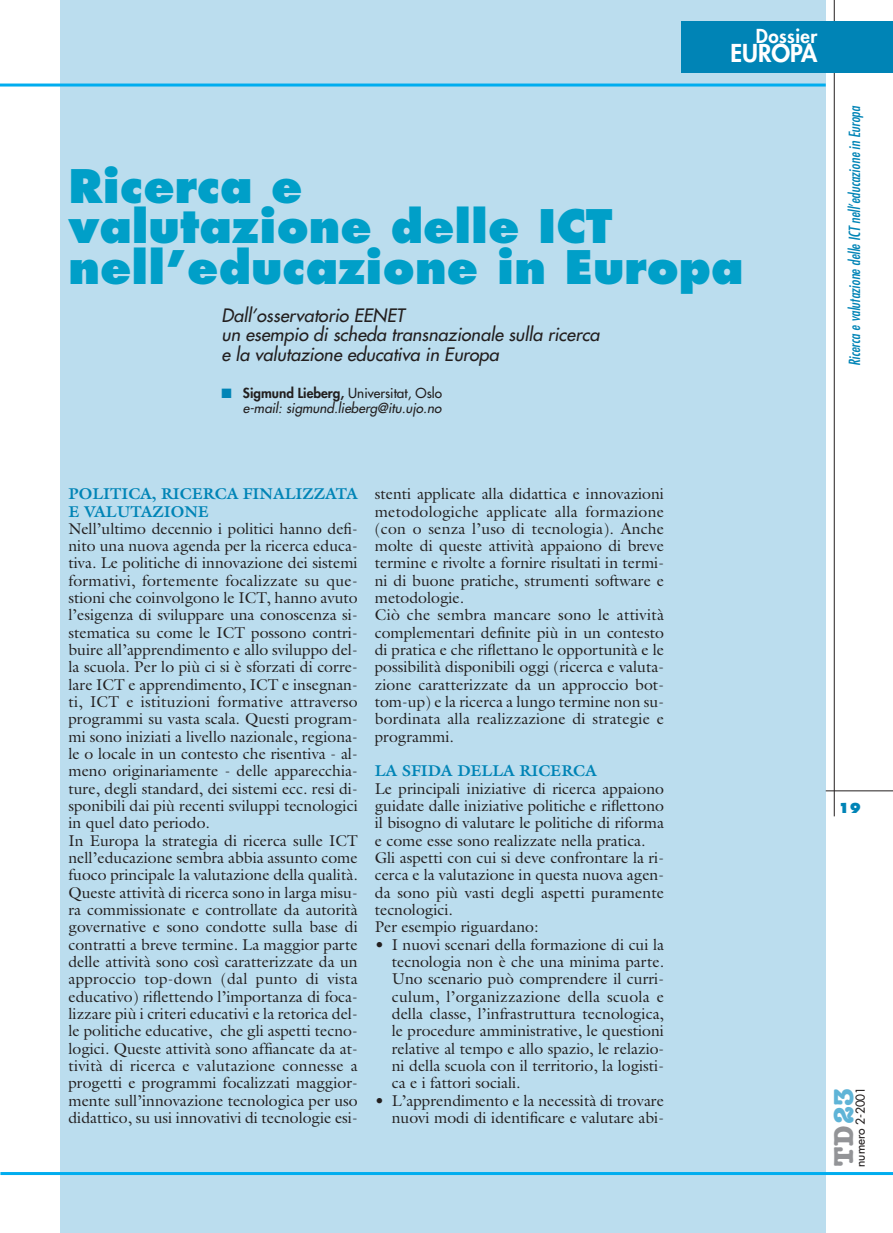
<style>
.page{position:relative;width:893px;height:1233px;background:#fff}
.page>*{position:absolute;margin:0;border:0;box-sizing:border-box;transform-origin:0 0}
.t1{font:800 45px/40.5px "Futura";color:#009fc8}
.t2{font:700 27.45px "American Typewriter";color:#939497}
.t3{font:800 24px "Futura";color:#fff}
.t4{font:800 18.75px "Futura";letter-spacing:.025em;color:#fff}
.t5{font:italic 18px/19.5px "Futura";color:#231f1f}
.t6{font:15.75px/17.2px "Galliard";color:#231f1f}
.t7{font:700 15.75px/17.2px "Galliard";color:#0084b6}
.t8{font:italic condensed 15px "Futura";color:#0084b6}
.t9{font:italic 13.5px/15px "Futura";color:#231f1f;text-align:right}
.t10{font:800 13.5px "Futura";color:#0084b6}
.t11{font:12px "Futura";color:#231f1f}
.s1{color:#0084b6}
.s2{font-weight:800;font-style:normal}
.s3{font-style:normal}
.s4{color:#5fb4d7}
</style>
<div class="page">
<div style="left:60px;top:0;width:765px;height:1233px;background:#bde"></div>
<hr style="left:0;top:84px;width:825px;height:3px;background:#00adef">
<hr style="left:0;top:1172px;width:892px;height:3px;background:#00adef">
<hr style="left:825px;top:790px;width:67px;height:1px;background:#231f1f">
<hr style="left:833px;top:0;width:1px;height:816px;background:#231f1f">
<div style="left:681px;top:21px;width:211px;height:51px;background:#0084b6"></div>
<p class="t4" style="left:755px;top:27px;width:63px">Dossier</p>
<h3 class="t3" style="left:730px;top:42px;width:88px">EUROPA</h3>
<h1 class="t1" style="left:68px;top:169px;width:676px">Ricerca e<br>valutazione delle ICT nell’educazione in Europa</h1>
<p class="t5" style="left:222px;top:307px;width:379px">Dall’osservatorio EENET<br>un esempio di scheda transnazionale sulla ricerca e la valutazione educativa in Europa</p>
<p class="t9" style="left:222px;top:386px;width:222px"><span class="s1">■</span> <span class="s2">Sigmund Lieberg,</span> <span class="s3">Universitat, Oslo </span>e-mail: sigmund.lieberg@itu.ujo.no</p>
<p class="t8" style="left:847px;top:366px;width:262px;rotate:-90deg">Ricerca e valutazione delle ICT nell’educazione in Europa</p>
<p class="t7" style="left:68px;top:487px;width:291px">POLITICA, RICERCA FINALIZZATA<br>E VALUTAZIONE</p>
<p class="t6" style="left:68px;top:521px;width:291px">Nell’ultimo decennio i politici hanno defi&shy;nito una nuova agenda per la ricerca educa&shy;tiva. Le politiche di innovazione dei sistemi formativi, fortemente focalizzate su que&shy;stioni che coinvolgono le ICT, hanno avuto l’esigenza di sviluppare una conoscenza si&shy;stematica su come le ICT possono contri&shy;buire all’apprendimento e allo sviluppo del&shy;la scuola. Per lo più ci si è sforzati di corre&shy;lare ICT e apprendimento, ICT e insegnan&shy;ti, ICT e istituzioni formative attraverso programmi su vasta scala. Questi program&shy;mi sono iniziati a livello nazionale, regiona&shy;le o locale in un contesto che risentiva - al&shy;meno originariamente - delle apparecchia&shy;ture, degli standard, dei sistemi ecc. resi di&shy;sponibili dai più recenti sviluppi tecnologici in quel dato periodo.<br>In Europa la strategia di ricerca sulle ICT nell’educazione sembra abbia assunto come fuoco principale la valutazione della qualità.<br>Queste attività di ricerca sono in larga misu&shy;ra commissionate e controllate da autorità governative e sono condotte sulla base di contratti a breve termine. La maggior parte delle attività sono così caratterizzate da un approccio top-down (dal punto di vista educativo) riflettendo l’importanza di foca&shy;lizzare più i criteri educativi e la retorica del&shy;le politiche educative, che gli aspetti tecno&shy;logici. Queste attività sono affiancate da at&shy;tività di ricerca e valutazione connesse a progetti e programmi focalizzati maggior&shy;mente sull’innovazione tecnologica per uso didattico, su usi innovativi di tecnologie esi-</p>
<p class="t6" style="left:375px;top:487px;width:291px">stenti applicate alla didattica e innovazioni metodologiche applicate alla formazione (con o senza l’uso di tecnologia). Anche molte di queste attività appaiono di breve termine e rivolte a fornire risultati in termi&shy;ni di buone pratiche, strumenti software e metodologie.<br>Ciò che sembra mancare sono le attività complementari definite più in un contesto di pratica e che riflettano le opportunità e le possibilità disponibili oggi (ricerca e valuta&shy;zione caratterizzate da un approccio bot&shy;tom-up) e la ricerca a lungo termine non su&shy;bordinata alla realizzazione di strategie e programmi.</p>
<p class="t7" style="left:375px;top:764px;width:224px">LA SFIDA DELLA RICERCA</p>
<p class="t6" style="left:375px;top:781px;width:291px">Le principali iniziative di ricerca appaiono guidate dalle iniziative politiche e riflettono il bisogno di valutare le politiche di riforma e come esse sono realizzate nella pratica.<br>Gli aspetti con cui si deve confrontare la ri&shy;cerca e la valutazione in questa nuova agen&shy;da sono più vasti degli aspetti puramente tecnologici.<br>Per esempio riguardano:</p>
<p class="t6" style="left:392px;top:937px;width:274px;text-align:justify;text-indent:-17px">• I nuovi scenari della formazione di cui la tecnologia non è che una minima parte.<br>Uno scenario può comprendere il curri&shy;culum, l’organizzazione della scuola e della classe, l’infrastruttura tecnologica, le procedure amministrative, le questioni relative al tempo e allo spazio, le relazio&shy;ni della scuola con il territorio, la logisti&shy;ca e i fattori sociali.</p>
<p class="t6" style="left:375px;top:1093px;width:291px;text-align:right">• L’apprendimento e la necessità di trovare nuovi modi di identificare e valutare abi-</p>
<p class="t10" style="left:838px;top:802px;width:24px">19</p>
<h2 class="t2" style="left:834px;top:1166px;width:79px;rotate:-90deg">TD<span class="s4">23</span></h2>
<p class="t11" style="left:854px;top:1167px;width:82px;rotate:-90deg">numero 2-2001</p>
</div>
